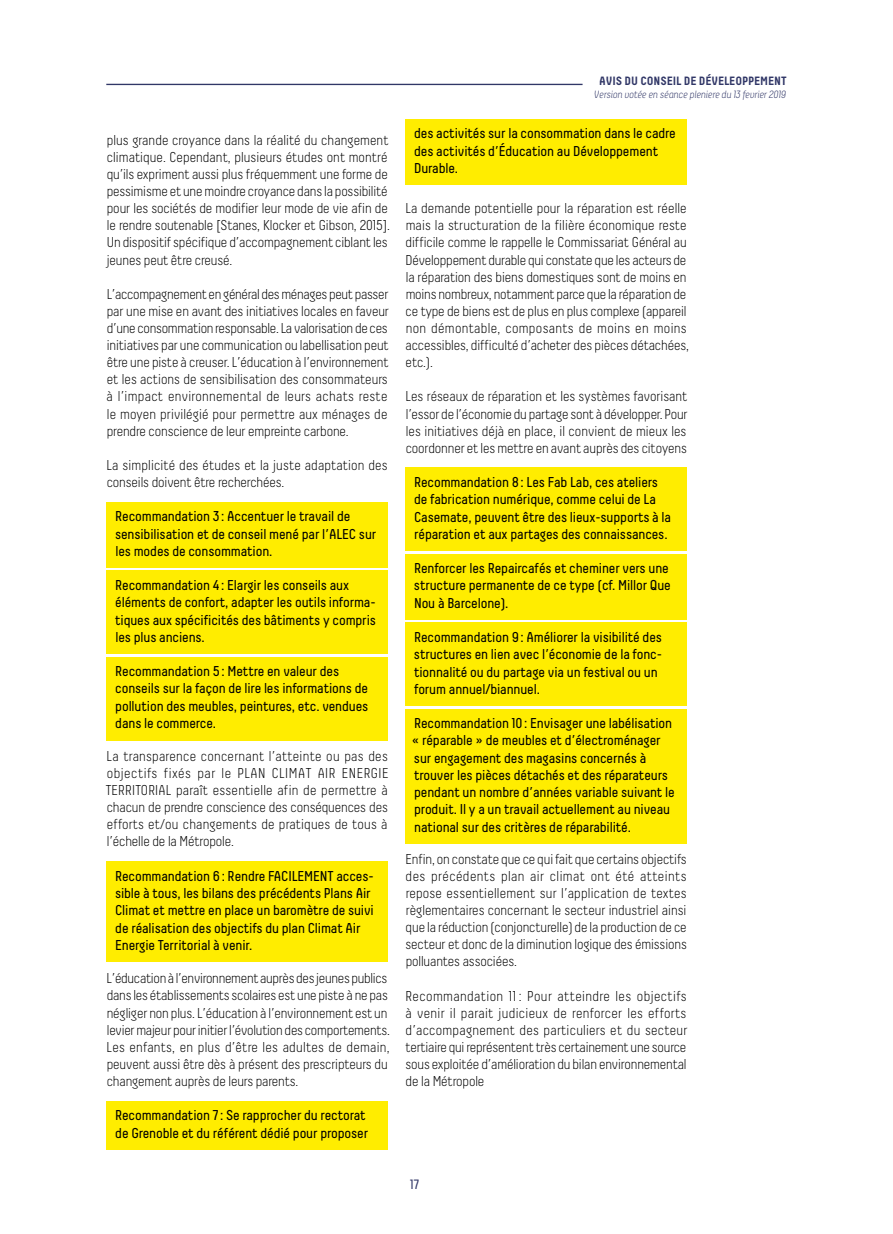
<style>
.page{position:relative;width:893px;height:1234px;background:#fff}
.page>*{position:absolute;margin:0;border:0;box-sizing:border-box;transform-origin:0 0}
.t1{font:300 14.25px/17.1px "Decima";letter-spacing:-.01em;color:#000;text-align:justify}
.t2{font:14.25px/17.2px "Decima";letter-spacing:-.01em;color:#000}
.t3{font:300 14.25px/17.1px "Decima";letter-spacing:.01em;color:#000}
.t4{font:13.5px "Decima";color:#313767}
.t5{font:700 12px "Decima";letter-spacing:-.01em;color:#313767}
.t6{font:italic 300 10.5px "Decima";letter-spacing:-.01em;color:#313767}
</style>
<div class="page">
<hr style="left:106px;top:84px;width:477px;height:1px;background:#313767">
<div style="left:106px;top:502px;width:282px;height:65px;background:#ffed00"></div>
<div style="left:106px;top:570px;width:282px;height:83px;background:#ffed00"></div>
<div style="left:106px;top:656px;width:282px;height:83px;background:#ffed00"></div>
<div style="left:106px;top:861px;width:282px;height:100px;background:#ffed00"></div>
<div style="left:106px;top:1100px;width:282px;height:49px;background:#ffed00"></div>
<div style="left:405px;top:119px;width:282px;height:66px;background:#ffed00"></div>
<div style="left:405px;top:468px;width:282px;height:83px;background:#ffed00"></div>
<div style="left:405px;top:554px;width:282px;height:65px;background:#ffed00"></div>
<div style="left:405px;top:622px;width:282px;height:83px;background:#ffed00"></div>
<div style="left:405px;top:708px;width:282px;height:135px;background:#ffed00"></div>
<p class="t1" style="left:107px;top:131px;width:285px;text-align:left">plus grande croyance dans la réalité du changement climatique. Cependant, plusieurs études ont montré qu’ils expriment aussi plus fréquemment une forme de pessimisme et une moindre croyance dans la possibilité pour les sociétés de modifier leur mode de vie afin de le rendre soutenable [Stanes, Klocker et Gibson, 2015].<br>Un dispositif spécifique d’accompagnement ciblant les jeunes peut être creusé.</p>
<p class="t1" style="left:107px;top:285px;width:284px">L’accompagnement en général des ménages peut passer par une mise en avant des initiatives locales en faveur d’une consommation responsable. La valorisation de ces initiatives par une communication ou labellisation peut être une piste à creuser. L’éducation à l’environnement et les actions de sensibilisation des consommateurs à l’impact environnemental de leurs achats reste le moyen privilégié pour permettre aux ménages de prendre conscience de leur empreinte carbone.</p>
<p class="t3" style="left:107px;top:456px;width:282px">La simplicité des études et la juste adaptation des conseils doivent être recherchées.</p>
<p class="t2" style="left:115px;top:507px;width:263px">Recommandation 3: Accentuer le travail de sensibilisation et de conseil mené par l’ALEC sur les modes de consommation.</p>
<p class="t2" style="left:115px;top:576px;width:262px">Recommandation 4: Elargir les conseils aux éléments de confort, adapter les outils informa&shy;tiques aux spécificités des bâtiments y compris les plus anciens.</p>
<p class="t2" style="left:115px;top:662px;width:255px">Recommandation 5: Mettre en valeur des conseils sur la façon de lire les informations de pollution des meubles, peintures, etc. vendues dans le commerce.</p>
<p class="t1" style="left:106px;top:747px;width:284px">La transparence concernant l’atteinte ou pas des objectifs fixés par le PLAN CLIMAT AIR ENERGIE TERRITORIAL paraît essentielle afin de permettre à chacun de prendre conscience des conséquences des efforts et/ou changements de pratiques de tous à l’échelle de la Métropole.</p>
<p class="t2" style="left:115px;top:866px;width:260px">Recommandation 6: Rendre FACILEMENT acces&shy;sible à tous, les bilans des précédents Plans Air Climat et mettre en place un baromètre de suivi de réalisation des objectifs du plan Climat Air Energie Territorial à venir.</p>
<p class="t1" style="left:107px;top:969px;width:285px;text-align:left">L’éducation à l’environnement auprès des jeunes publics dans les établissements scolaires est une piste à ne pas négliger non plus. L’éducation à l’environnement est un levier majeur pour initier l’évolution des comportements.<br>Les enfants, en plus d’être les adultes de demain, peuvent aussi être dès à présent des prescripteurs du changement auprès de leurs parents.</p>
<p class="t2" style="left:115px;top:1106px;width:255px">Recommandation 7 : Se rapprocher du rectorat de Grenoble et du référent dédié pour proposer</p>
<p class="t5" style="left:599px;top:74px;width:189px">AVIS DU CONSEIL DE DÉVELEOPPEMENT</p>
<p class="t6" style="left:594px;top:88px;width:194px">Version votée en séance pleniere du 13 fevrier 2019</p>
<p class="t2" style="left:414px;top:125px;width:263px">des activités sur la consommation dans le cadre des activités d’Éducation au Développement<br>Durable.</p>
<p class="t1" style="left:405px;top:200px;width:285px;text-align:left">La demande potentielle pour la réparation est réelle mais la structuration de la filière économique reste difficile comme le rappelle le Commissariat Général au Développement durable qui constate que les acteurs de la réparation des biens domestiques sont de moins en moins nombreux, notamment parce que la réparation de ce type de biens est de plus en plus complexe (appareil non démontable, composants de moins en moins accessibles, difficulté d’acheter des pièces détachées, etc.).</p>
<p class="t1" style="left:406px;top:388px;width:284px">Les réseaux de réparation et les systèmes favorisant l’essor de l’économie du partage sont à développer. Pour les initiatives déjà en place, il convient de mieux les coordonner et les mettre en avant auprès des citoyens</p>
<p class="t2" style="left:414px;top:473px;width:259px">Recommandation 8: Les Fab Lab, ces ateliers de fabrication numérique, comme celui de La Casemate, peuvent être des lieux-supports à la réparation et aux partages des connaissances.</p>
<p class="t2" style="left:414px;top:559px;width:258px">Renforcer les Repaircafés et cheminer vers une structure permanente de ce type (cf. Millor Que<br>Nou à Barcelone).</p>
<p class="t2" style="left:414px;top:628px;width:250px">Recommandation 9: Améliorer la visibilité des structures en lien avec l’économie de la fonc&shy;tionnalité ou du partage via un festival ou un forum annuel/biannuel.</p>
<p class="t2" style="left:412px;top:714px;width:264px">Recommandation 10: Envisager une labélisation « réparable » de meubles et d’électroménager sur engagement des magasins concernés à trouver les pièces détachés et des réparateurs pendant un nombre d’années variable suivant le produit. Il y a un travail actuellement au niveau national sur des critères de réparabilité.</p>
<p class="t1" style="left:405px;top:849px;width:283px">Enfin, on constate que ce qui fait que certains objectifs des précédents plan air climat ont été atteints repose essentiellement sur l’application de textes règlementaires concernant le secteur industriel ainsi que la réduction (conjoncturelle) de la production de ce secteur et donc de la diminution logique des émissions polluantes associées.</p>
<p class="t1" style="left:405px;top:986px;width:283px">Recommandation 11 : Pour atteindre les objectifs à venir il parait judicieux de renforcer les efforts d’accompagnement des particuliers et du secteur tertiaire qui représentent très certainement une source sous exploitée d’amélioration du bilan environnemental de la Métropole</p>
<p class="t4" style="left:410px;top:1175px;width:10px">17</p>
</div>
